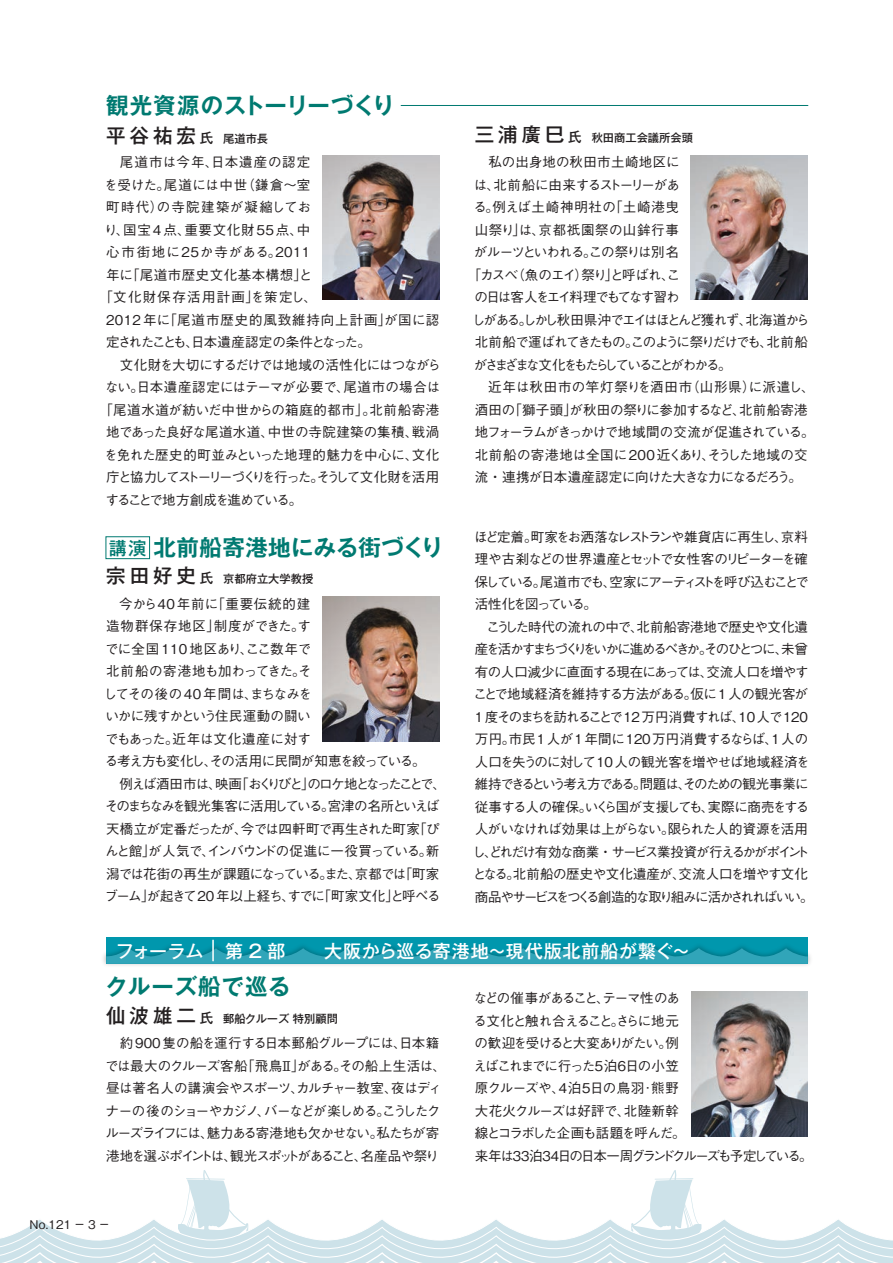
<style>
.page{position:relative;width:893px;height:1263px;background:#fff}
.page>*{position:absolute;margin:0;border:0;box-sizing:border-box;transform-origin:0 0}
.t1{font:700 22.5px "Gothic MB101 Pro De";letter-spacing:.02em;color:#007a71}
.t2{font:500 19.5px "Gothic MB101 Pro";color:#231f20}
.t3{font:500 18px "Gothic MB101 Pro";letter-spacing:.04em;color:#fff}
.t4{font:500 18px "Gothic MB101 Pro";color:#007a71}
.t5{font:500 13.5px/22.5px "Gothic BBB Pro";letter-spacing:-.055em;color:#231f20}
.t6{font:500 13.5px/22.5px "Gothic BBB Pro";letter-spacing:-.075em;color:#231f20}
.t7{font:500 13.5px/22.5px "Gothic BBB Pro";letter-spacing:-.1em;color:#231f20}
.t8{font:500 13.5px "Gothic BBB Pro";letter-spacing:-.12em;color:#231f20}
.t9{font:500 13.5px "Gothic BBB Pro";letter-spacing:-.08em;color:#231f20}
.t10{font:500 13.5px "Gothic BBB Pro";letter-spacing:-.085em;color:#231f20}
.t11{font:500 13.5px "Gothic BBB Pro";color:#231f20}
.t12{font:500 13.5px "Gothic BBB Pro";letter-spacing:-.035em;color:#231f20}
.t13{font:500 13.5px "Gothic BBB Pro";letter-spacing:-.115em;color:#231f20}
.t14{font:500 13.5px "Gothic BBB Pro";letter-spacing:.065em;color:#231f20}
.t15{font:500 13.5px "Gothic BBB Pro";letter-spacing:.02em;color:#231f20}
.t16{font:500 13.5px "Gothic BBB Pro";letter-spacing:-.125em;color:#231f20}
.t17{font:500 13.5px "Gothic BBB Pro";letter-spacing:.05em;color:#231f20}
.t18{font:500 13.5px "Gothic BBB Pro";letter-spacing:.095em;color:#231f20}
.t19{font:500 13.5px "Gothic BBB Pro";letter-spacing:-.15em;color:#231f20}
.t20{font:500 13.5px "Gothic BBB Pro";letter-spacing:-.13em;color:#231f20}
.t21{font:500 13.5px "Gothic BBB Pro";letter-spacing:-.095em;color:#231f20}
.t22{font:500 13.5px "Gothic BBB Pro";letter-spacing:.03em;color:#231f20}
.t23{font:500 13.5px "Gothic BBB Pro";letter-spacing:.025em;color:#231f20}
.t24{font:500 13.5px "Gothic BBB Pro";letter-spacing:-.025em;color:#231f20}
.t25{font:500 13.5px "Gothic BBB Pro";letter-spacing:.04em;color:#231f20}
.t26{font:500 13.5px "Gothic BBB Pro";letter-spacing:-.005em;color:#231f20}
.t27{font:500 13.5px "Gothic BBB Pro";letter-spacing:.055em;color:#231f20}
.t28{font:500 13.5px "Gothic BBB Pro";letter-spacing:-.17em;color:#231f20}
.t29{font:500 13.5px "Gothic BBB Pro";letter-spacing:-.14em;color:#231f20}
.t30{font:500 13.5px "Gothic BBB Pro";letter-spacing:.035em;color:#231f20}
.t31{font:500 13.5px "Gothic BBB Pro";letter-spacing:-.11em;color:#231f20}
.t32{font:500 13.5px "Gothic BBB Pro";letter-spacing:.06em;color:#231f20}
.t33{font:500 13.5px "Gothic BBB Pro";letter-spacing:.08em;color:#231f20}
.t34{font:500 13.5px "Gothic BBB Pro";letter-spacing:.015em;color:#231f20}
.t35{font:500 12px "Gothic BBB Pro";color:#231f20}
.t36{font:500 11.25px "Gothic MB101 Pro";color:#231f20}
.s1{font-size:13.5px}
.s2{font-size:11.25px}
.s3{font-size:19.5px}
</style>
<div class="page">
<svg style="left:0;top:1170px;width:893px;height:93px"></svg>
<div style="left:106px;top:937px;width:702px;height:27px;background:#0097ad"></div>
<img style="left:103px;top:946px;width:708px;height:20px">
<svg style="left:106px;top:948px;width:702px;height:16px"></svg>
<hr style="left:212px;top:940px;width:2px;height:21px;background:#fff">
<hr style="left:401px;top:105px;width:407px;height:1px;background:#007a71">
<img style="left:322px;top:155px;width:117px;height:145px">
<img style="left:691px;top:155px;width:117px;height:145px">
<img style="left:691px;top:991px;width:117px;height:145px">
<img style="left:322px;top:597px;width:117px;height:144px">
<div style="left:106px;top:536px;width:44px;height:23px;border:1px solid #007a71"></div>
<p class="t1" style="left:106px;top:87px;width:290px">観光資源のストーリーづくり</p>
<p class="t2" style="left:106px;top:120px;width:163px">平谷祐宏<span class="s1">氏</span> <span class="s2">尾道市長</span></p>
<p class="t33" style="left:106px;top:151px;width:206px">　尾道市は今年、日本遺産の認定</p>
<p class="t15" style="left:104px;top:174px;width:208px">を受けた。尾道には中世（鎌倉～室</p>
<p class="t18" style="left:106px;top:196px;width:206px">町時代）の寺院建築が凝縮してお</p>
<p class="t17" style="left:104px;top:219px;width:208px">り、国宝4点、重要文化財55点、中</p>
<p class="t14" style="left:106px;top:241px;width:206px">心市街地に25か寺がある。2011</p>
<p class="t30" style="left:106px;top:264px;width:208px">年に「尾道市歴史文化基本構想」と</p>
<p class="t18" style="left:99px;top:286px;width:219px">「文化財保存活用計画」を策定し、</p>
<p class="t14" style="left:106px;top:309px;width:335px">2012年に「尾道市歴史的風致維持向上計画」が国に認</p>
<p class="t13" style="left:106px;top:331px;width:266px">定されたことも、日本遺産認定の条件となった。</p>
<p class="t5" style="left:106px;top:352px;width:336px">　文化財を大切にするだけでは地域の活性化にはつながら</p>
<p class="t15" style="left:105px;top:376px;width:337px">ない。日本遺産認定にはテーマが必要で、尾道市の場合は</p>
<p class="t25" style="left:99px;top:399px;width:341px">「尾道水道が紡いだ中世からの箱庭的都市」。北前船寄港</p>
<p class="t11" style="left:106px;top:421px;width:335px">地であった良好な尾道水道、中世の寺院建築の集積、戦渦</p>
<p class="t26" style="left:104px;top:444px;width:337px">を免れた歴史的町並みといった地理的魅力を中心に、文化</p>
<p class="t16" style="left:106px;top:466px;width:335px">庁と協力してストーリーづくりを行った。そうして文化財を活用</p>
<p class="t31" style="left:105px;top:489px;width:198px">することで地方創成を進めている。</p>
<p class="t1" style="left:106px;top:529px;width:339px">　　北前船寄港地にみる街づくり</p>
<p class="t36" style="left:106px;top:570px;width:208px"><span class="s3">宗田好史</span><span class="s1">氏</span> 京都府立大学教授</p>
<p class="t5" style="left:103px;top:591px;width:344px;text-indent:16px">今から40年前に「重要伝統的建<br>造物群保存地区」制度ができた。す<br>でに全国110地区あり、ここ数年で<br>北前船の寄港地も加わってきた。そ<br>してその後の 40 年間は、まちなみを<br>いかに残すかという住民運動の闘い<br>でもあった。近年は文化遺産に対す<br>る考え方も変化し、その活用に民間が知恵を絞っている。<br>　例えば酒田市は、映画「おくりびと」のロケ地となったことで、そのまちなみを観光集客に活用している。宮津の名所といえば天橋立が定番だったが、今では四軒町で再生された町家「ぴんと館」が人気で、インバウンドの促進に一役買っている。新潟では花街の再生が課題になっている。また、京都では「町家ブーム」が起きて20 年以上経ち、すでに「町家文化」と呼べる</p>
<p class="t4" style="left:109px;top:533px;width:39px">講演</p>
<p class="t36" style="left:475px;top:128px;width:220px"><span class="s3">三浦廣巳</span><span class="s1">氏</span> 秋田商工会議所会頭</p>
<p class="t34" style="left:488px;top:151px;width:193px">私の出身地の秋田市土崎地区に</p>
<p class="t9" style="left:474px;top:174px;width:208px">は、北前船に由来するストーリーがあ</p>
<p class="t32" style="left:473px;top:196px;width:207px">る。例えば土崎神明社の「土崎港曳</p>
<p class="t17" style="left:475px;top:219px;width:206px">山祭り」は、京都祇園祭の山鉾行事</p>
<p class="t9" style="left:474px;top:241px;width:207px">がルーツといわれる。この祭りは別名</p>
<p class="t5" style="left:468px;top:262px;width:214px">「カスベ（魚のエイ）祭り」と呼ばれ、こ</p>
<p class="t29" style="left:474px;top:286px;width:207px">の日は客人をエイ料理でもてなす習わ</p>
<p class="t13" style="left:472px;top:309px;width:339px">しがある。しかし秋田県沖でエイはほとんど獲れず、北海道から</p>
<p class="t21" style="left:475px;top:331px;width:335px">北前船で運ばれてきたもの。このように祭りだけでも、北前船</p>
<p class="t28" style="left:474px;top:354px;width:259px">がさまざまな文化をもたらしていることがわかる。</p>
<p class="t27" style="left:488px;top:376px;width:328px">近年は秋田市の竿灯祭りを酒田市（山形県）に派遣し、</p>
<p class="t11" style="left:475px;top:399px;width:335px">酒田の「獅子頭」が秋田の祭りに参加するなど、北前船寄港</p>
<p class="t10" style="left:475px;top:421px;width:341px">地フォーラムがきっかけで地域間の交流が促進されている。</p>
<p class="t23" style="left:475px;top:444px;width:335px">北前船の寄港地は全国に200近くあり、そうした地域の交</p>
<p class="t5" style="left:475px;top:464px;width:329px">流・連携が日本遺産認定に向けた大きな力になるだろう。</p>
<p class="t6" style="left:474px;top:524px;width:335px">ほど定着。町家をお洒落なレストランや雑貨店に再生し、京料</p>
<p class="t10" style="left:475px;top:548px;width:335px">理や古刹などの世界遺産とセットで女性客のリピーターを確</p>
<p class="t8" style="left:475px;top:571px;width:336px">保している。尾道市でも、空家にアーティストを呼び込むことで</p>
<p class="t16" style="left:475px;top:593px;width:124px">活性化を図っている。</p>
<p class="t12" style="left:487px;top:616px;width:323px">こうした時代の流れの中で、北前船寄港地で歴史や文化遺</p>
<p class="t19" style="left:475px;top:638px;width:335px">産を活かすまちづくりをいかに進めるべきか。そのひとつに、未曾</p>
<p class="t5" style="left:475px;top:659px;width:335px">有の人口減少に直面する現在にあっては、交流人口を増やす</p>
<p class="t5" style="left:473px;top:681px;width:336px">ことで地域経済を維持する方法がある。仮に1 人の観光客が</p>
<p class="t9" style="left:475px;top:706px;width:335px">1 度そのまちを訪れることで12 万円消費すれば、10 人で120</p>
<p class="t22" style="left:475px;top:728px;width:335px">万円。市民1人が1年間に120万円消費するならば、1人の</p>
<p class="t12" style="left:475px;top:751px;width:336px">人口を失うのに対して10人の観光客を増やせば地域経済を</p>
<p class="t8" style="left:475px;top:773px;width:335px">維持できるという考え方である。問題は、そのための観光事業に</p>
<p class="t5" style="left:475px;top:794px;width:336px">従事する人の確保。いくら国が支援しても、実際に商売をする</p>
<p class="t5" style="left:475px;top:816px;width:335px">人がいなければ効果は上がらない。限られた人的資源を活用</p>
<p class="t8" style="left:472px;top:841px;width:339px">し、どれだけ有効な商業・サービス業投資が行えるかがポイント</p>
<p class="t24" style="left:473px;top:863px;width:336px">となる。北前船の歴史や文化遺産が、交流人口を増やす文化</p>
<p class="t20" style="left:475px;top:886px;width:340px">商品やサービスをつくる創造的な取り組みに活かされればいい。</p>
<p class="t3" style="left:116px;top:936px;width:576px">フォーラム 第 2 部　　大阪から巡る寄港地～現代版北前船が繋ぐ～</p>
<p class="t1" style="left:105px;top:968px;width:187px">クルーズ船で巡る</p>
<p class="t36" style="left:106px;top:1009px;width:233px"><span class="s3">仙波雄二</span><span class="s1">氏</span> 郵船クルーズ 特別顧問</p>
<p class="t6" style="left:105px;top:1030px;width:342px">　約 900 隻の船を運行する日本郵船グループには、日本籍では最大のクルーズ客船「飛鳥Ⅱ」がある。その船上生活は、昼は著名人の講演会やスポーツ、カルチャー教室、夜はディナーの後のショーやカジノ、バーなどが楽しめる。こうしたクルーズライフには、魅力ある寄港地も欠かせない。私たちが寄港地を選ぶポイントは、観光スポットがあること、名産品や祭り</p>
<p class="t35" style="left:30px;top:1215px;width:81px">No.121 一 3 一</p>
<p class="t7" style="left:473px;top:985px;width:341px">などの催事があること、テーマ性のあ<br>る文化と触れ合えること。さらに地元<br>の歓迎を受けると大変ありがたい。例<br>えばこれまでに行った５泊６日の小笠<br>原クルーズや、４泊５日の鳥羽･熊野<br>大花火クルーズは好評で、北陸新幹<br>線とコラボした企画も話題を呼んだ。<br>来年は３３泊３４日の日本一周グランドクルーズも予定している。</p>
</div>
